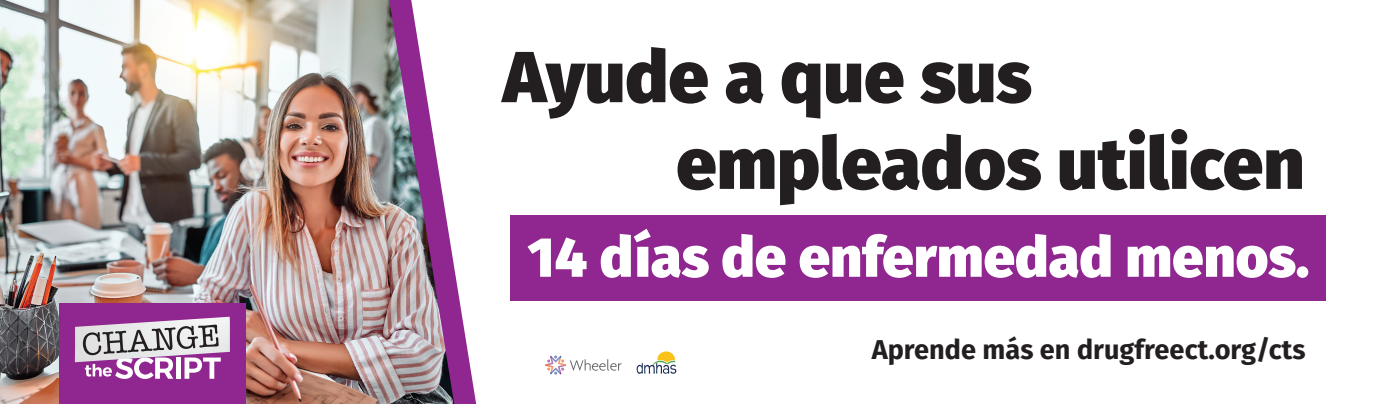
<style>
.page{position:relative;width:1383px;height:404px;background:#fff}
.page>*{position:absolute;margin:0;border:0;box-sizing:border-box;transform-origin:0 0}
.t1{font:800 72.2px/86.6px "Fira Sans";color:#231f20}
.t2{font:800 56.16px "Fira Sans";color:#fff}
.t3{font:700 27.2px "Fira Sans";color:#231f20}
</style>
<div class="page">
<svg style="left:455px;top:273px;width:22px;height:131px"></svg>
<img style="left:0;top:0;width:455px;height:404px">
<div style="left:59px;top:303px;width:187px;height:101px;background:#90268f"></div>
<svg style="left:75px;top:316px;width:155px;height:63px"></svg>
<svg style="left:637px;top:351px;width:39px;height:23px"></svg>
<svg style="left:545px;top:355px;width:77px;height:20px"></svg>
<div style="left:510px;top:215px;width:816px;height:85px;background:#90268f"></div>
<h1 class="t1" style="left:676px;top:27px;width:630px;text-indent:-173px">Ayude a que sus empleados utilicen</h1>
<h2 class="t2" style="left:527px;top:207px;width:783px">14 días de enfermedad menos.</h2>
<p class="t3" style="left:872px;top:326px;width:435px">Aprende más en drugfreect.org/cts</p>
</div>
